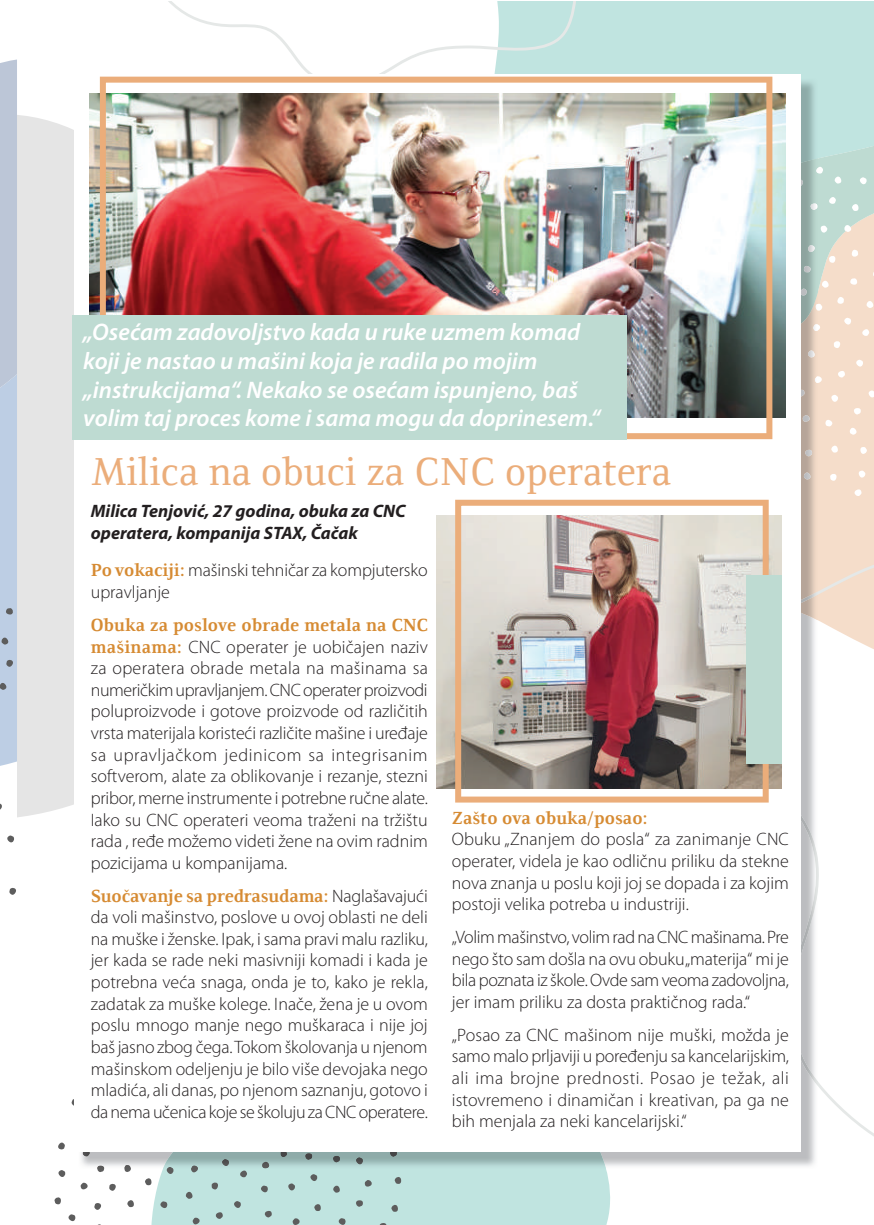
<style>
.page{position:relative;width:874px;height:1225px;background:#fff}
.page>*{position:absolute;margin:0;border:0;box-sizing:border-box;transform-origin:0 0}
.t1{font:40px "Resavska BG";color:#ebad7a}
.t2{font:italic 600 24px/28.8px "Myriad Pro";color:#fff}
.t3{font:300 18px/21.6px "Myriad Pro";color:#231f20;text-align:justify}
.t4{font:700 18px "Resavska BG";color:#d68b33}
.t5{font:italic 700 18px/21.6px "Myriad Pro";color:#231f20}
.s1{font-family:"Resavska BG";font-weight:700;color:#d68b33}
.s2{font-family:"Myriad Pro";font-weight:300;color:#231f20}
</style>
<div class="page">
<div style="left:151px;top:1168px;width:460px;height:57px;background:#c0e4e0"></div>
<div style="left:17px;top:115px;width:57px;height:702px;background:#e5e5e5"></div>
<div style="left:823px;top:336px;width:50px;height:213px;background:#f5ddca"></div>
<div style="left:578px;top:2px;width:295px;height:133px;background:#c0e4e0"></div>
<svg style="left:823px;top:135px;width:50px;height:201px;background:#d9dccf"></svg>
<svg style="left:867px;top:390px;width:6px;height:9px"></svg>
<svg style="left:852px;top:489px;width:9px;height:8px"></svg>
<svg style="left:829px;top:473px;width:7px;height:8px"></svg>
<svg style="left:854px;top:359px;width:9px;height:9px"></svg>
<svg style="left:842px;top:224px;width:9px;height:8px"></svg>
<svg style="left:851px;top:249px;width:6px;height:9px"></svg>
<svg style="left:830px;top:444px;width:7px;height:9px"></svg>
<svg style="left:828px;top:255px;width:7px;height:8px"></svg>
<svg style="left:865px;top:299px;width:8px;height:9px"></svg>
<svg style="left:833px;top:175px;width:8px;height:9px"></svg>
<svg style="left:823px;top:225px;width:4px;height:9px"></svg>
<svg style="left:859px;top:447px;width:7px;height:9px"></svg>
<svg style="left:860px;top:328px;width:9px;height:9px"></svg>
<svg style="left:857px;top:470px;width:8px;height:9px"></svg>
<svg style="left:833px;top:340px;width:6px;height:8px"></svg>
<svg style="left:836px;top:296px;width:7px;height:9px"></svg>
<svg style="left:827px;top:196px;width:8px;height:9px"></svg>
<svg style="left:848px;top:426px;width:8px;height:9px"></svg>
<svg style="left:830px;top:394px;width:8px;height:9px"></svg>
<svg style="left:843px;top:317px;width:8px;height:9px"></svg>
<svg style="left:858px;top:177px;width:9px;height:9px"></svg>
<svg style="left:851px;top:202px;width:7px;height:9px"></svg>
<svg style="left:835px;top:370px;width:9px;height:8px"></svg>
<svg style="left:871px;top:269px;width:2px;height:9px"></svg>
<svg style="left:823px;top:279px;width:6px;height:9px"></svg>
<svg style="left:851px;top:408px;width:9px;height:6px"></svg>
<svg style="left:823px;top:419px;width:9px;height:7px"></svg>
<svg style="left:849px;top:278px;width:8px;height:7px"></svg>
<svg style="left:54px;top:1197px;width:7px;height:7px"></svg>
<svg style="left:185px;top:1190px;width:8px;height:9px"></svg>
<svg style="left:145px;top:1176px;width:7px;height:9px"></svg>
<svg style="left:233px;top:1200px;width:9px;height:9px"></svg>
<svg style="left:127px;top:1200px;width:7px;height:7px"></svg>
<svg style="left:94px;top:1203px;width:7px;height:7px"></svg>
<svg style="left:391px;top:1203px;width:7px;height:9px"></svg>
<svg style="left:58px;top:1142px;width:7px;height:8px"></svg>
<svg style="left:109px;top:1183px;width:7px;height:8px"></svg>
<svg style="left:314px;top:1202px;width:7px;height:9px"></svg>
<svg style="left:287px;top:1183px;width:9px;height:9px"></svg>
<svg style="left:160px;top:1201px;width:8px;height:8px"></svg>
<svg style="left:192px;top:1216px;width:9px;height:9px"></svg>
<svg style="left:68px;top:1214px;width:8px;height:8px"></svg>
<svg style="left:354px;top:1199px;width:9px;height:7px"></svg>
<svg style="left:260px;top:1185px;width:9px;height:8px"></svg>
<svg style="left:238px;top:1169px;width:9px;height:9px"></svg>
<svg style="left:338px;top:1218px;width:8px;height:7px"></svg>
<svg style="left:377px;top:1222px;width:9px;height:3px"></svg>
<svg style="left:211px;top:1181px;width:7px;height:8px"></svg>
<svg style="left:263px;top:1210px;width:9px;height:8px"></svg>
<svg style="left:292px;top:1217px;width:9px;height:8px"></svg>
<svg style="left:309px;top:1173px;width:9px;height:9px"></svg>
<svg style="left:71px;top:1099px;width:3px;height:7px"></svg>
<svg style="left:80px;top:1182px;width:8px;height:8px"></svg>
<svg style="left:214px;top:1211px;width:9px;height:8px"></svg>
<svg style="left:58px;top:1170px;width:8px;height:7px"></svg>
<svg style="left:332px;top:1183px;width:8px;height:10px"></svg>
<svg style="left:364px;top:1179px;width:9px;height:8px"></svg>
<svg style="left:394px;top:1175px;width:7px;height:9px"></svg>
<svg style="left:823px;top:549px;width:50px;height:587px"></svg>
<svg style="left:169px;top:2px;width:409px;height:72px"></svg>
<svg style="left:0;top:803px;width:2px;height:7px"></svg>
<svg style="left:7px;top:835px;width:7px;height:8px"></svg>
<svg style="left:0;top:60px;width:17px;height:706px;background:#bbc9dc"></svg>
<svg style="left:9px;top:887px;width:7px;height:8px"></svg>
<img style="left:163px;top:1152px;width:442px;height:16px">
<div style="left:62px;top:132px;width:12px;height:671px;background:#e5e5e5"></div>
<svg style="left:817px;top:375px;width:6px;height:9px"></svg>
<svg style="left:817px;top:303px;width:5px;height:9px"></svg>
<svg style="left:817px;top:323px;width:4px;height:9px"></svg>
<svg style="left:817px;top:166px;width:5px;height:9px"></svg>
<svg style="left:303px;top:1153px;width:9px;height:6px"></svg>
<svg style="left:388px;top:1152px;width:9px;height:5px"></svg>
<svg style="left:331px;top:1155px;width:9px;height:7px"></svg>
<svg style="left:96px;top:1165px;width:8px;height:7px"></svg>
<svg style="left:355px;top:1157px;width:9px;height:8px"></svg>
<svg style="left:166px;top:1166px;width:9px;height:9px"></svg>
<svg style="left:193px;top:1152px;width:7px;height:2px"></svg>
<svg style="left:190px;top:1164px;width:9px;height:9px"></svg>
<svg style="left:221px;top:1158px;width:9px;height:9px"></svg>
<svg style="left:280px;top:1152px;width:7px;height:6px"></svg>
<svg style="left:81px;top:1152px;width:9px;height:5px"></svg>
<img style="left:799px;top:79px;width:18px;height:512px">
<svg style="left:124px;top:1165px;width:7px;height:7px"></svg>
<svg style="left:262px;top:1161px;width:9px;height:7px"></svg>
<div style="left:62px;top:640px;width:12px;height:154px;background:#e5e5e5"></div>
<img style="left:801px;top:591px;width:22px;height:495px">
<div style="left:74px;top:74px;width:725px;height:1077px;background:#fff"></div>
<img style="left:436px;top:516px;width:345px;height:272px">
<img style="left:90px;top:94px;width:695px;height:324px">
<img style="left:455px;top:500px;width:313px;height:302px">
<img style="left:100px;top:77px;width:672px;height:362px">
<div style="left:746px;top:576px;width:35px;height:188px;background:#bedbd2"></div>
<div style="left:72px;top:315px;width:554px;height:124px;background:#bedbd2"></div>
<h2 class="t2" style="left:83px;top:317px;width:518px">„Osećam zadovoljstvo kada u ruke uzmem komad koji je nastao u mašini koja je radila po mojim „instrukcijama“. Nekako se osećam ispunjeno, baš volim taj proces kome i sama mogu da doprinesem.“</h2>
<h1 class="t1" style="left:91px;top:449px;width:581px">Milica na obuci za CNC operatera</h1>
<p class="t5" style="left:91px;top:500px;width:316px">Milica Tenjović, 27 godina, obuka za CNC operatera, kompanija STAX, Čačak</p>
<p class="t3" style="left:91px;top:560px;width:338px"><span class="s1">Po vokaciji:</span> mašinski tehničar za kompjutersko upravljanje</p>
<p class="t4" style="left:91px;top:614px;width:338px">Obuka za poslove obrade metala na CNC</p>
<p class="t3" style="left:91px;top:636px;width:338px"><span class="s1">mašinama:</span> CNC operater je uobičajen naziv za operatera obrade metala na mašinama sa numeričkim upravljanjem. CNC operater proizvodi poluproizvode i gotove proizvode od različitih vrsta materijala koristeći različite mašine i uređaje sa upravljačkom jedinicom sa integrisanim softverom, alate za oblikovanje i rezanje, stezni pribor, merne instrumente i potrebne ručne alate.<br>Iako su CNC operateri veoma traženi na tržištu rada , ređe možemo videti žene na ovim radnim pozicijama u kompanijama.</p>
<p class="t4" style="left:91px;top:885px;width:338px">Suočavanje sa predrasudama: <span class="s2">Naglašavajući</span></p>
<p class="t3" style="left:91px;top:906px;width:338px">da voli mašinstvo, poslove u ovoj oblasti ne deli na muške i ženske. Ipak, i sama pravi malu razliku, jer kada se rade neki masivniji komadi i kada je potrebna veća snaga, onda je to, kako je rekla, zadatak za muške kolege. Inače, žena je u ovom poslu mnogo manje nego muškaraca i nije joj baš jasno zbog čega. Tokom školovanja u njenom mašinskom odeljenju je bilo više devojaka nego mladića, ali danas, po njenom saznanju, gotovo i da nema učenica koje se školuju za CNC operatere.</p>
<p class="t4" style="left:451px;top:807px;width:197px">Zašto ova obuka/posao:</p>
<p class="t3" style="left:451px;top:829px;width:338px">Obuku „Znanjem do posla“ za zanimanje CNC operater, videla je kao odličnu priliku da stekne nova znanja u poslu koji joj se dopada i za kojim postoji velika potreba u industriji.</p>
<p class="t3" style="left:451px;top:926px;width:338px">„Volim mašinstvo, volim rad na CNC mašinama. Pre nego što sam došla na ovu obuku „materija“ mi je bila poznata iz škole. Ovde sam veoma zadovoljna, jer imam priliku za dosta praktičnog rada.“</p>
<p class="t3" style="left:451px;top:1024px;width:338px">„Posao za CNC mašinom nije muški, možda je samo malo prljaviji u poređenju sa kancelarijskim, ali ima brojne prednosti. Posao je težak, ali istovremeno i dinamičan i kreativan, pa ga ne bih menjala za neki kancelarijski.“</p>
</div>
